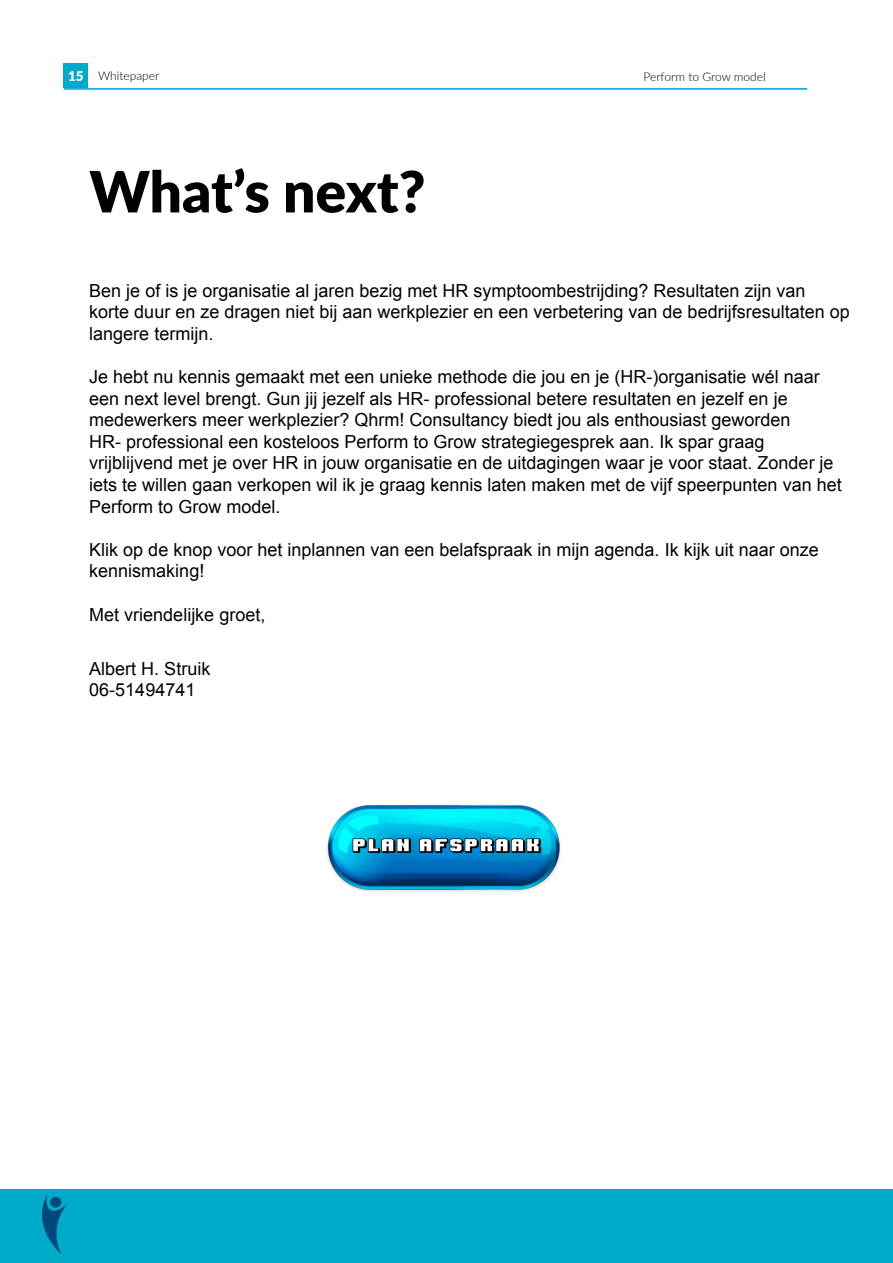
<style>
.page{position:relative;width:893px;height:1263px;background:#fff}
.page>*{position:absolute;margin:0;border:0;box-sizing:border-box;transform-origin:0 0}
.t1{font:900 57px "Lato";letter-spacing:-.005em;color:#000}
.t2{font:18px/21.6px "Arial";color:#020203}
.t3{font:300 12px "Lato";color:#000}
.s1{font-weight:900;font-size:13.5px;color:#fff}
</style>
<div class="page">
<div style="left:0;top:1188px;width:893px;height:75px;background:#00abc9"></div>
<div style="left:64px;top:64px;width:24px;height:24px;background:#00abc9"></div>
<hr style="left:64px;top:88px;width:743px;height:2px;background:#009fe3">
<img style="left:43px;top:1196px;width:23px;height:57px">
<img style="left:327px;top:804px;width:234px;height:88px">
<p class="t3" style="left:68px;top:67px;width:93px"><span class="s1">15</span> Whitepaper</p>
<p class="t3" style="left:644px;top:68px;width:124px">Perform to Grow model</p>
<h1 class="t1" style="left:89px;top:149px;width:338px">What’s next?</h1>
<p class="t2" style="left:89px;top:280px;width:762px">Ben je of is je organisatie al jaren bezig met HR symptoombestrijding? Resultaten zijn van korte duur en ze dragen niet bij aan werkplezier en een verbetering van de bedrijfsresultaten op langere termijn.</p>
<p class="t2" style="left:89px;top:366px;width:754px">Je hebt nu kennis gemaakt met een unieke methode die jou en je (HR-)organisatie wél naar een next level brengt. Gun jij jezelf als HR- professional betere resultaten en jezelf en je medewerkers meer werkplezier? Qhrm! Consultancy biedt jou als enthousiast geworden<br>HR- professional een kosteloos Perform to Grow strategiegesprek aan. Ik spar graag vrijblijvend met je over HR in jouw organisatie en de uitdagingen waar je voor staat. Zonder je iets te willen gaan verkopen wil ik je graag kennis laten maken met de vijf speerpunten van het Perform to Grow model.</p>
<p class="t2" style="left:89px;top:539px;width:731px">Klik op de knop voor het inplannen van een belafspraak in mijn agenda. Ik kijk uit naar onze kennismaking!</p>
<p class="t2" style="left:89px;top:604px;width:178px">Met vriendelijke groet,</p>
<p class="t2" style="left:89px;top:658px;width:123px">Albert H. Struik<br>06-51494741</p>
</div>
